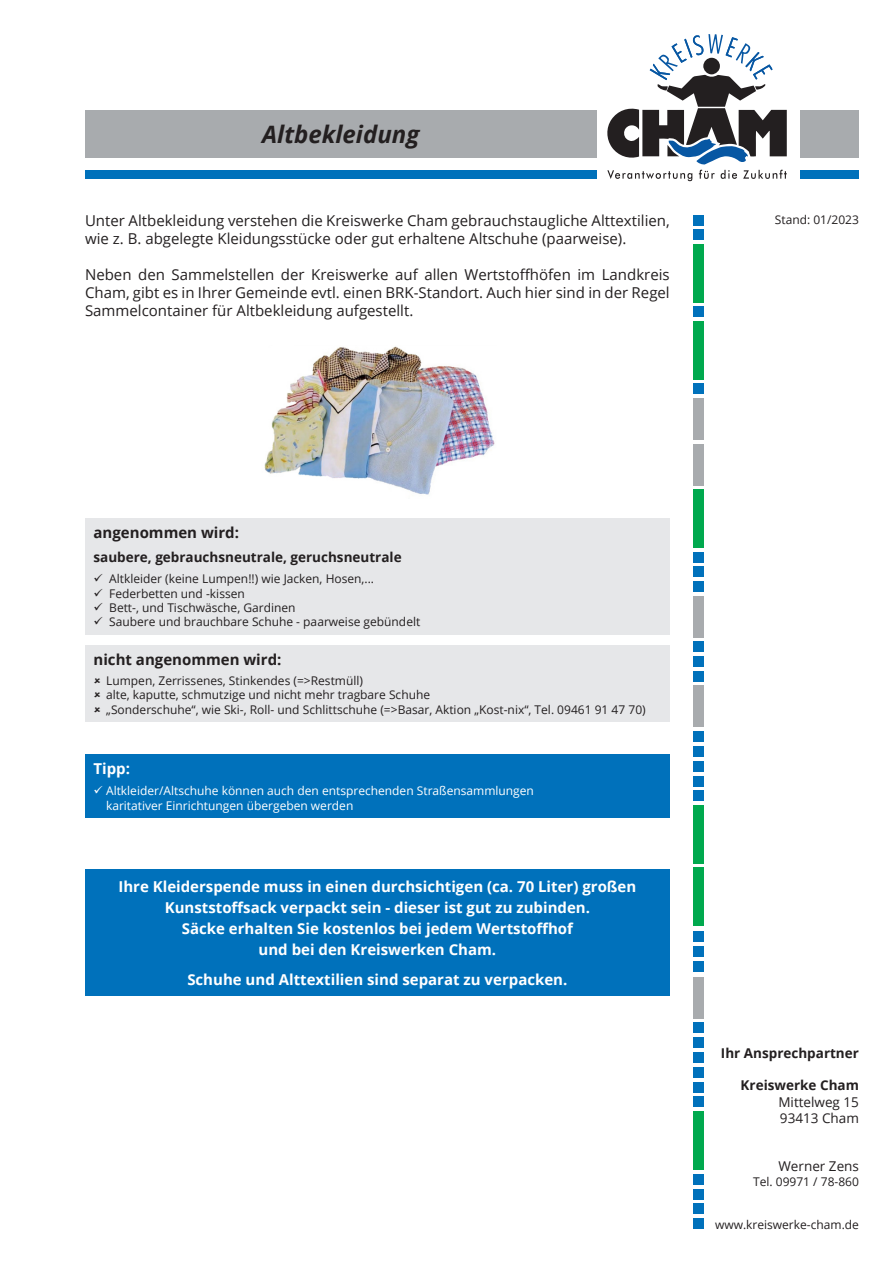
<style>
.page{position:relative;width:893px;height:1263px;background:#fff}
.page>*{position:absolute;margin:0;border:0;box-sizing:border-box;transform-origin:0 0}
.t1{font:italic 700 24px "Open Sans";color:#231f20}
.t2{font:15px/18px "Open Sans";color:#231f20}
.t3{font:700 15px/21px "Open Sans";color:#fff;text-align:center}
.t4{font:700 15px "Open Sans";color:#231f20}
.t5{font:700 13.5px "Open Sans";color:#231f20}
.t6{font:13.5px/16.2px "Open Sans";color:#231f20}
.t7{font:12px/14.4px "Open Sans";color:#231f20}
.t8{font:12px/14.4px "Open Sans";color:#fff}
</style>
<div class="page">
<img style="left:264px;top:346px;width:231px;height:149px">
<svg style="left:607px;top:34px;width:180px;height:147px"></svg>
<div style="left:800px;top:110px;width:59px;height:47px;background:#a8abae"></div>
<div style="left:85px;top:110px;width:511px;height:47px;background:#a8abae"></div>
<div style="left:85px;top:170px;width:511px;height:9px;background:#0071bb"></div>
<div style="left:800px;top:170px;width:59px;height:9px;background:#0071bb"></div>
<div style="left:693px;top:321px;width:10px;height:58px;background:#00a94e"></div>
<div style="left:693px;top:215px;width:10px;height:10px;background:#0071bb"></div>
<div style="left:693px;top:229px;width:10px;height:11px;background:#0071bb"></div>
<div style="left:693px;top:384px;width:10px;height:10px;background:#0071bb"></div>
<div style="left:693px;top:552px;width:10px;height:10px;background:#0071bb"></div>
<div style="left:693px;top:566px;width:10px;height:11px;background:#0071bb"></div>
<div style="left:693px;top:641px;width:10px;height:11px;background:#0071bb"></div>
<div style="left:693px;top:656px;width:10px;height:11px;background:#0071bb"></div>
<div style="left:693px;top:731px;width:10px;height:11px;background:#0071bb"></div>
<div style="left:693px;top:244px;width:10px;height:58px;background:#00a94e"></div>
<div style="left:693px;top:306px;width:10px;height:11px;background:#0071bb"></div>
<div style="left:693px;top:398px;width:10px;height:42px;background:#a8abae"></div>
<div style="left:693px;top:444px;width:10px;height:41px;background:#a8abae"></div>
<div style="left:693px;top:490px;width:10px;height:58px;background:#00a94e"></div>
<div style="left:693px;top:581px;width:10px;height:11px;background:#0071bb"></div>
<div style="left:693px;top:596px;width:10px;height:41px;background:#a8abae"></div>
<div style="left:693px;top:671px;width:10px;height:10px;background:#0071bb"></div>
<div style="left:693px;top:686px;width:10px;height:41px;background:#a8abae"></div>
<div style="left:693px;top:746px;width:10px;height:11px;background:#0071bb"></div>
<div style="left:693px;top:761px;width:10px;height:10px;background:#0071bb"></div>
<div style="left:693px;top:776px;width:10px;height:10px;background:#0071bb"></div>
<div style="left:693px;top:790px;width:10px;height:11px;background:#0071bb"></div>
<div style="left:693px;top:805px;width:10px;height:58px;background:#00a94e"></div>
<div style="left:693px;top:868px;width:10px;height:58px;background:#00a94e"></div>
<div style="left:693px;top:931px;width:10px;height:11px;background:#0071bb"></div>
<div style="left:693px;top:946px;width:10px;height:10px;background:#0071bb"></div>
<div style="left:693px;top:961px;width:10px;height:10px;background:#0071bb"></div>
<div style="left:693px;top:977px;width:10px;height:41px;background:#a8abae"></div>
<div style="left:693px;top:1022px;width:10px;height:11px;background:#0071bb"></div>
<div style="left:693px;top:1037px;width:10px;height:11px;background:#0071bb"></div>
<div style="left:693px;top:1052px;width:10px;height:11px;background:#0071bb"></div>
<div style="left:693px;top:1067px;width:10px;height:10px;background:#0071bb"></div>
<div style="left:693px;top:1082px;width:10px;height:10px;background:#0071bb"></div>
<div style="left:693px;top:1096px;width:10px;height:11px;background:#0071bb"></div>
<div style="left:693px;top:1111px;width:10px;height:58px;background:#00a94e"></div>
<div style="left:693px;top:1174px;width:10px;height:10px;background:#0071bb"></div>
<div style="left:693px;top:1189px;width:10px;height:10px;background:#0071bb"></div>
<div style="left:693px;top:1203px;width:10px;height:11px;background:#0071bb"></div>
<div style="left:693px;top:1218px;width:10px;height:11px;background:#0071bb"></div>
<div style="left:85px;top:870px;width:585px;height:126px;background:#0071bb"></div>
<div style="left:85px;top:518px;width:585px;height:117px;background:#e6e7e9"></div>
<div style="left:85px;top:645px;width:585px;height:77px;background:#e6e7e9"></div>
<div style="left:85px;top:754px;width:585px;height:64px;background:#0071bb"></div>
<h1 class="t1" style="left:262px;top:117px;width:159px">Altbekleidung</h1>
<p class="t2" style="left:85px;top:211px;width:586px">Unter Altbekleidung verstehen die Kreiswerke Cham gebrauchstaugliche Alttextilien, wie z. B. abgelegte Kleidungsstücke oder gut erhaltene Altschuhe (paarweise).</p>
<p class="t2" style="left:85px;top:265px;width:586px;text-align:justify">Neben den Sammelstellen der Kreiswerke auf allen Wertstoffhöfen im Landkreis Cham, gibt es in Ihrer Gemeinde evtl. einen BRK-Standort. Auch hier sind in der Regel Sammelcontainer für Altbekleidung aufgestellt.</p>
<p class="t7" style="left:775px;top:212px;width:86px">Stand: 01/2023</p>
<p class="t4" style="left:94px;top:522px;width:147px">angenommen wird:</p>
<p class="t5" style="left:94px;top:548px;width:310px">saubere, gebrauchsneutrale, geruchsneutrale</p>
<p class="t7" style="left:94px;top:571px;width:282px">✓ Altkleider (keine Lumpen!!) wie Jacken, Hosen,...</p>
<p class="t7" style="left:94px;top:586px;width:153px">✓ Federbetten und -kissen</p>
<p class="t7" style="left:94px;top:600px;width:204px">✓ Bett-, und Tischwäsche, Gardinen</p>
<p class="t7" style="left:94px;top:614px;width:328px">✓ Saubere und brauchbare Schuhe - paarweise gebündelt</p>
<p class="t4" style="left:94px;top:649px;width:189px">nicht angenommen wird:</p>
<p class="t7" style="left:106px;top:673px;width:541px">Lumpen, Zerrissenes, Stinkendes (=&gt;Restmüll)<br>alte, kaputte, schmutzige und nicht mehr tragbare Schuhe<br>„Sonderschuhe“, wie Ski-, Roll- und Schlittschuhe (=&gt;Basar, Aktion „Kost-nix“, Tel. 09461 91 47 70)</p>
<p class="t3" style="left:94px;top:758px;width:38px">Tipp:</p>
<p class="t8" style="left:106px;top:783px;width:429px;text-indent:-12px">✓ Altkleider/Altschuhe können auch den entsprechenden Straßensammlungen karitativer Einrichtungen übergeben werden</p>
<p class="t3" style="left:118px;top:876px;width:519px">Ihre Kleiderspende muss in einen durchsichtigen (ca. 70 Liter) großen Kunststoffsack verpackt sein - dieser ist gut zu zubinden.<br>Säcke erhalten Sie kostenlos bei jedem Wertstoffhof<br>und bei den Kreiswerken Cham.</p>
<p class="t3" style="left:187px;top:969px;width:382px">Schuhe und Alttextilien sind separat zu verpacken.</p>
<p class="t5" style="left:721px;top:1043px;width:139px">Ihr Ansprechpartner</p>
<p class="t5" style="left:741px;top:1076px;width:120px">Kreiswerke Cham</p>
<p class="t6" style="left:778px;top:1093px;width:82px">Mittelweg 15<br>93413 Cham</p>
<p class="t6" style="left:778px;top:1158px;width:82px">Werner Zens</p>
<p class="t7" style="left:753px;top:1174px;width:107px">Tel. 09971 / 78-860</p>
<p class="t7" style="left:715px;top:1217px;width:145px">www.kreiswerke-cham.de</p>
</div>
